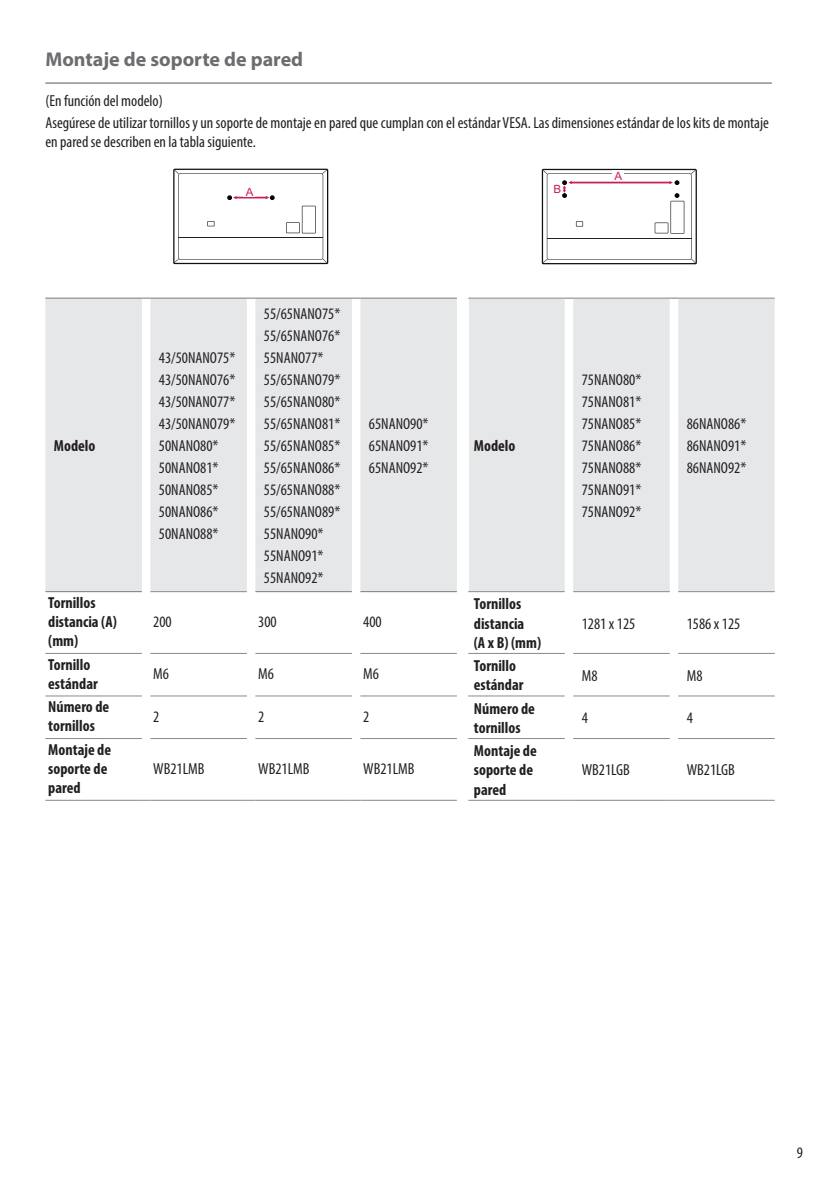
<style>
.page{position:relative;width:840px;height:1191px;background:#fff}
.page>*{position:absolute;margin:0;border:0;box-sizing:border-box;transform-origin:0 0}
.Title3{font:700 20px "Myriad Pro";color:#6c6d70}
.Body{font:condensed 16px/19.2px "Myriad Pro";color:#231f20}
.Body_Bold{font:700 condensed 16px/19.2px "Myriad Pro";color:#231f20}
.t1{font:11.4px "Arial";color:#c8205d}
</style>
<div class="page">
<hr style="left:45px;top:83px;width:726px;height:1px;background:#57585a">
<svg style="left:174px;top:168px;width:155px;height:97px"></svg>
<svg style="left:173px;top:169px;width:155px;height:95px"></svg>
<div style="left:243px;top:186px;width:12px;height:10px;background:#fff"></div>
<svg style="left:541px;top:169px;width:155px;height:95px"></svg>
<div style="left:549px;top:184px;width:11px;height:10px;background:#fff"></div>
<div style="left:612px;top:171px;width:11px;height:10px;background:#fff"></div>
<div style="left:45px;top:299px;width:729px;height:292px;background:#e6e7e9"></div>
<div style="left:456px;top:298px;width:12px;height:293px;background:#fff"></div>
<hr style="left:45px;top:298px;width:97px;height:1px;background:#787a7d">
<hr style="left:150px;top:298px;width:97px;height:1px;background:#787a7d">
<hr style="left:255px;top:298px;width:96px;height:1px;background:#787a7d">
<hr style="left:360px;top:298px;width:96px;height:1px;background:#787a7d">
<hr style="left:45px;top:591px;width:97px;height:1px;background:#787a7d">
<hr style="left:255px;top:591px;width:96px;height:1px;background:#787a7d">
<hr style="left:360px;top:591px;width:96px;height:1px;background:#787a7d">
<hr style="left:468px;top:298px;width:96px;height:1px;background:#87898c">
<hr style="left:573px;top:298px;width:96px;height:1px;background:#87898c">
<hr style="left:677px;top:298px;width:97px;height:1px;background:#87898c">
<hr style="left:468px;top:591px;width:96px;height:1px;background:#87898c">
<hr style="left:573px;top:591px;width:96px;height:1px;background:#87898c">
<hr style="left:677px;top:591px;width:97px;height:1px;background:#87898c">
<hr style="left:45px;top:653px;width:97px;height:1px;background:#87898c">
<hr style="left:255px;top:653px;width:96px;height:1px;background:#87898c">
<hr style="left:468px;top:653px;width:96px;height:1px;background:#87898c">
<hr style="left:573px;top:653px;width:96px;height:1px;background:#87898c">
<hr style="left:677px;top:653px;width:97px;height:1px;background:#87898c">
<hr style="left:45px;top:695px;width:97px;height:1px;background:#87898c">
<hr style="left:255px;top:695px;width:96px;height:1px;background:#87898c">
<hr style="left:468px;top:695px;width:96px;height:1px;background:#87898c">
<hr style="left:573px;top:695px;width:96px;height:1px;background:#87898c">
<hr style="left:677px;top:695px;width:97px;height:1px;background:#87898c">
<hr style="left:45px;top:738px;width:97px;height:1px;background:#87898c">
<hr style="left:255px;top:738px;width:96px;height:1px;background:#87898c">
<hr style="left:468px;top:738px;width:96px;height:1px;background:#87898c">
<hr style="left:573px;top:738px;width:96px;height:1px;background:#87898c">
<hr style="left:677px;top:738px;width:97px;height:1px;background:#87898c">
<hr style="left:45px;top:799px;width:97px;height:1px;background:#87898c">
<hr style="left:255px;top:799px;width:96px;height:1px;background:#87898c">
<hr style="left:468px;top:799px;width:96px;height:1px;background:#87898c">
<hr style="left:573px;top:799px;width:96px;height:1px;background:#87898c">
<hr style="left:677px;top:799px;width:97px;height:1px;background:#87898c">
<hr style="left:150px;top:591px;width:97px;height:1px;background:#87898c">
<hr style="left:150px;top:653px;width:97px;height:1px;background:#87898c">
<hr style="left:150px;top:695px;width:97px;height:1px;background:#87898c">
<hr style="left:150px;top:738px;width:97px;height:1px;background:#87898c">
<hr style="left:150px;top:799px;width:97px;height:1px;background:#87898c">
<hr style="left:360px;top:653px;width:96px;height:1px;background:#87898c">
<hr style="left:360px;top:695px;width:96px;height:1px;background:#87898c">
<hr style="left:360px;top:738px;width:96px;height:1px;background:#87898c">
<hr style="left:360px;top:799px;width:96px;height:1px;background:#87898c">
<p class="Title3" style="left:45px;top:46px;width:259px">Montaje de soporte de pared</p>
<p class="Body" style="left:45px;top:90px;width:119px">(En función del modelo)</p>
<p class="Body" style="left:45px;top:113px;width:724px">Asegúrese de utilizar tornillos y un soporte de montaje en pared que cumplan con el estándar VESA. Las dimensiones estándar de los kits de montaje en pared se describen en la tabla siguiente.</p>
<p class="t1" style="left:246px;top:184px;width:9px">A</p>
<p class="t1" style="left:553px;top:182px;width:9px">B</p>
<p class="t1" style="left:614px;top:169px;width:9px">A</p>
<p class="Body_Bold" style="left:54px;top:435px;width:43px">Modelo</p>
<p class="Body_Bold" style="left:48px;top:592px;width:70px">Tornillos distancia (A) (mm)</p>
<p class="Body" style="left:159px;top:348px;width:78px">43/50NANO75*</p>
<p class="Body" style="left:159px;top:370px;width:78px">43/50NANO76*</p>
<p class="Body" style="left:159px;top:392px;width:78px">43/50NANO77*</p>
<p class="Body" style="left:159px;top:414px;width:78px">43/50NANO79*</p>
<p class="Body" style="left:159px;top:436px;width:61px">50NANO80*</p>
<p class="Body" style="left:159px;top:458px;width:61px">50NANO81*</p>
<p class="Body" style="left:159px;top:480px;width:61px">50NANO85*</p>
<p class="Body" style="left:159px;top:502px;width:61px">50NANO86*</p>
<p class="Body" style="left:159px;top:524px;width:61px">50NANO88*</p>
<p class="Body" style="left:264px;top:303px;width:78px">55/65NANO75*</p>
<p class="Body" style="left:264px;top:325px;width:78px">55/65NANO76*</p>
<p class="Body" style="left:264px;top:348px;width:61px">55NANO77*</p>
<p class="Body" style="left:264px;top:370px;width:78px">55/65NANO79*</p>
<p class="Body" style="left:264px;top:392px;width:78px">55/65NANO80*</p>
<p class="Body" style="left:264px;top:414px;width:78px">55/65NANO81*</p>
<p class="Body" style="left:264px;top:436px;width:78px">55/65NANO85*</p>
<p class="Body" style="left:264px;top:458px;width:78px">55/65NANO86*</p>
<p class="Body" style="left:264px;top:480px;width:78px">55/65NANO88*</p>
<p class="Body" style="left:264px;top:502px;width:78px">55/65NANO89*</p>
<p class="Body" style="left:264px;top:524px;width:61px">55NANO90*</p>
<p class="Body" style="left:264px;top:546px;width:61px">55NANO91*</p>
<p class="Body" style="left:264px;top:568px;width:61px">55NANO92*</p>
<p class="Body" style="left:369px;top:414px;width:61px">65NANO90*</p>
<p class="Body" style="left:369px;top:436px;width:61px">65NANO91*</p>
<p class="Body" style="left:369px;top:458px;width:61px">65NANO92*</p>
<p class="Body" style="left:153px;top:612px;width:20px">200</p>
<p class="Body" style="left:258px;top:612px;width:20px">300</p>
<p class="Body" style="left:363px;top:612px;width:20px">400</p>
<p class="Body_Bold" style="left:473px;top:435px;width:43px">Modelo</p>
<p class="Body_Bold" style="left:473px;top:594px;width:69px">Tornillos distancia<br>(A x B) (mm)</p>
<p class="Body" style="left:581px;top:370px;width:61px">75NANO80*</p>
<p class="Body" style="left:581px;top:392px;width:61px">75NANO81*</p>
<p class="Body" style="left:581px;top:414px;width:61px">75NANO85*</p>
<p class="Body" style="left:581px;top:436px;width:61px">75NANO86*</p>
<p class="Body" style="left:581px;top:458px;width:61px">75NANO88*</p>
<p class="Body" style="left:581px;top:480px;width:61px">75NANO91*</p>
<p class="Body" style="left:581px;top:502px;width:61px">75NANO92*</p>
<p class="Body" style="left:686px;top:414px;width:61px">86NANO86*</p>
<p class="Body" style="left:686px;top:436px;width:61px">86NANO91*</p>
<p class="Body" style="left:686px;top:458px;width:61px">86NANO92*</p>
<p class="Body" style="left:581px;top:613px;width:55px">1281 x 125</p>
<p class="Body" style="left:686px;top:613px;width:55px">1586 x 125</p>
<p class="Body_Bold" style="left:48px;top:654px;width:51px">Tornillo estándar</p>
<p class="Body" style="left:153px;top:664px;width:17px">M6</p>
<p class="Body" style="left:258px;top:664px;width:17px">M6</p>
<p class="Body" style="left:363px;top:664px;width:17px">M6</p>
<p class="Body_Bold" style="left:473px;top:656px;width:51px">Tornillo estándar</p>
<p class="Body" style="left:581px;top:665px;width:17px">M8</p>
<p class="Body" style="left:686px;top:665px;width:17px">M8</p>
<p class="Body_Bold" style="left:48px;top:697px;width:63px">Número de tornillos</p>
<p class="Body" style="left:153px;top:706px;width:8px">2</p>
<p class="Body" style="left:258px;top:706px;width:8px">2</p>
<p class="Body" style="left:363px;top:706px;width:8px">2</p>
<p class="Body_Bold" style="left:473px;top:698px;width:63px">Número de tornillos</p>
<p class="Body" style="left:581px;top:708px;width:8px">4</p>
<p class="Body" style="left:686px;top:708px;width:8px">4</p>
<p class="Body_Bold" style="left:48px;top:739px;width:64px">Montaje de soporte de pared</p>
<p class="Body_Bold" style="left:473px;top:741px;width:64px">Montaje de soporte de pared</p>
<p class="Body" style="left:153px;top:759px;width:53px">WB21LMB</p>
<p class="Body" style="left:258px;top:759px;width:53px">WB21LMB</p>
<p class="Body" style="left:363px;top:759px;width:53px">WB21LMB</p>
<p class="Body" style="left:581px;top:760px;width:49px">WB21LGB</p>
<p class="Body" style="left:686px;top:760px;width:49px">WB21LGB</p>
<p class="Body" style="left:796px;top:1142px;width:8px">9</p>
</div>
